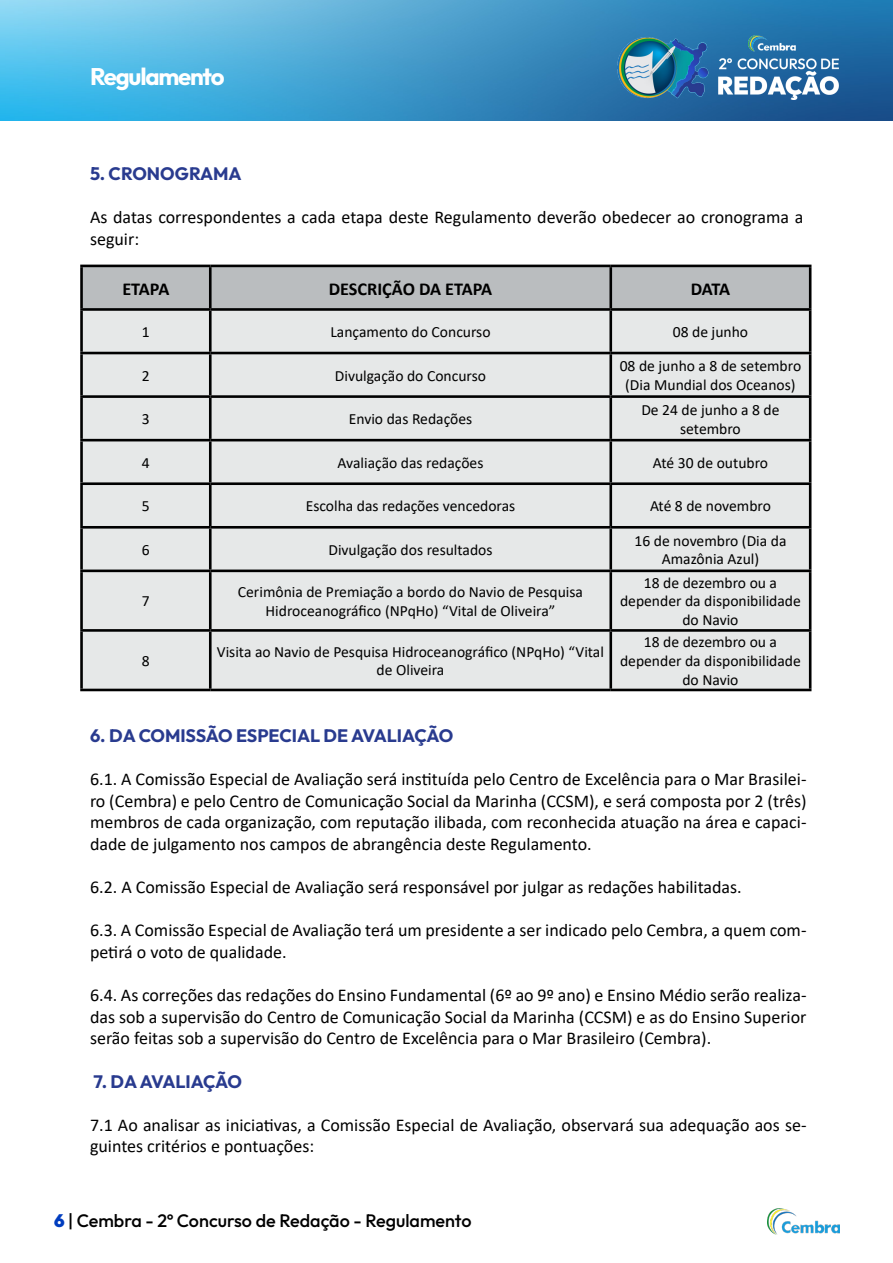
<style>
.page{position:relative;width:893px;height:1263px;background:#fff}
.page>*{position:absolute;margin:0;border:0;box-sizing:border-box;transform-origin:0 0}
.t1{font:700 24px "Outfit";letter-spacing:-.05em;color:#fff}
.t2{font:700 18.15px "Calibri";letter-spacing:-.005em;color:#000}
.t3{font:18px/21.6px "Calibri";color:#000}
.título2{font:700 18px "Outfit";letter-spacing:-.01em;color:#293b8f}
.t4{font:500 18px "Outfit";color:#000}
.t5{font:15.6px/18.8px "Calibri";color:#000;text-align:center}
.s1{font-weight:900;color:#003dbf}
</style>
<div class="page">
<img style="left:0;top:0;width:893px;height:120px">
<img style="left:767px;top:1209px;width:72px;height:26px">
<img style="left:617px;top:36px;width:222px;height:64px">
<div style="left:83px;top:267px;width:726px;height:41px;background:#babdbf"></div>
<div style="left:83px;top:311px;width:726px;height:378px;background:#e6e8e8"></div>
<hr style="left:80px;top:267px;width:3px;height:41px;background:#000">
<hr style="left:209px;top:267px;width:3px;height:41px;background:#000">
<hr style="left:80px;top:265px;width:130px;height:2px;background:#000">
<hr style="left:80px;top:308px;width:130px;height:3px;background:#000">
<hr style="left:609px;top:267px;width:3px;height:41px;background:#000">
<hr style="left:210px;top:265px;width:401px;height:2px;background:#000">
<hr style="left:210px;top:308px;width:401px;height:3px;background:#000">
<hr style="left:809px;top:267px;width:2px;height:41px;background:#000">
<hr style="left:611px;top:265px;width:200px;height:2px;background:#000">
<hr style="left:611px;top:308px;width:200px;height:3px;background:#000">
<hr style="left:80px;top:311px;width:3px;height:41px;background:#000">
<hr style="left:209px;top:311px;width:3px;height:41px;background:#000">
<hr style="left:80px;top:352px;width:130px;height:2px;background:#000">
<hr style="left:609px;top:311px;width:3px;height:41px;background:#000">
<hr style="left:210px;top:352px;width:401px;height:2px;background:#000">
<hr style="left:809px;top:311px;width:2px;height:41px;background:#000">
<hr style="left:611px;top:352px;width:200px;height:2px;background:#000">
<hr style="left:80px;top:354px;width:3px;height:41px;background:#000">
<hr style="left:209px;top:354px;width:3px;height:41px;background:#000">
<hr style="left:80px;top:395px;width:130px;height:3px;background:#000">
<hr style="left:609px;top:354px;width:3px;height:41px;background:#000">
<hr style="left:210px;top:395px;width:401px;height:3px;background:#000">
<hr style="left:809px;top:354px;width:2px;height:41px;background:#000">
<hr style="left:611px;top:395px;width:200px;height:3px;background:#000">
<hr style="left:80px;top:398px;width:3px;height:41px;background:#000">
<hr style="left:209px;top:398px;width:3px;height:41px;background:#000">
<hr style="left:80px;top:439px;width:130px;height:2px;background:#000">
<hr style="left:609px;top:398px;width:3px;height:41px;background:#000">
<hr style="left:210px;top:439px;width:401px;height:2px;background:#000">
<hr style="left:809px;top:398px;width:2px;height:41px;background:#000">
<hr style="left:611px;top:439px;width:200px;height:2px;background:#000">
<hr style="left:80px;top:441px;width:3px;height:41px;background:#000">
<hr style="left:209px;top:441px;width:3px;height:41px;background:#000">
<hr style="left:80px;top:482px;width:130px;height:3px;background:#000">
<hr style="left:609px;top:441px;width:3px;height:41px;background:#000">
<hr style="left:210px;top:482px;width:401px;height:3px;background:#000">
<hr style="left:809px;top:441px;width:2px;height:41px;background:#000">
<hr style="left:611px;top:482px;width:200px;height:3px;background:#000">
<hr style="left:80px;top:485px;width:3px;height:41px;background:#000">
<hr style="left:209px;top:485px;width:3px;height:41px;background:#000">
<hr style="left:80px;top:526px;width:130px;height:3px;background:#000">
<hr style="left:609px;top:485px;width:3px;height:41px;background:#000">
<hr style="left:210px;top:526px;width:401px;height:3px;background:#000">
<hr style="left:809px;top:485px;width:2px;height:41px;background:#000">
<hr style="left:611px;top:526px;width:200px;height:3px;background:#000">
<hr style="left:80px;top:529px;width:3px;height:40px;background:#000">
<hr style="left:209px;top:529px;width:3px;height:40px;background:#000">
<hr style="left:80px;top:569px;width:130px;height:3px;background:#000">
<hr style="left:609px;top:529px;width:3px;height:40px;background:#000">
<hr style="left:210px;top:569px;width:401px;height:3px;background:#000">
<hr style="left:809px;top:529px;width:2px;height:40px;background:#000">
<hr style="left:611px;top:569px;width:200px;height:3px;background:#000">
<hr style="left:80px;top:572px;width:3px;height:57px;background:#000">
<hr style="left:209px;top:572px;width:3px;height:57px;background:#000">
<hr style="left:80px;top:629px;width:130px;height:3px;background:#000">
<hr style="left:609px;top:572px;width:3px;height:57px;background:#000">
<hr style="left:210px;top:629px;width:401px;height:3px;background:#000">
<hr style="left:809px;top:572px;width:2px;height:57px;background:#000">
<hr style="left:611px;top:629px;width:200px;height:3px;background:#000">
<hr style="left:80px;top:632px;width:3px;height:57px;background:#000">
<hr style="left:209px;top:632px;width:3px;height:57px;background:#000">
<hr style="left:80px;top:689px;width:130px;height:2px;background:#000">
<hr style="left:609px;top:632px;width:3px;height:57px;background:#000">
<hr style="left:210px;top:689px;width:401px;height:2px;background:#000">
<hr style="left:809px;top:632px;width:2px;height:57px;background:#000">
<hr style="left:611px;top:689px;width:200px;height:2px;background:#000">
<h1 class="t1" style="left:90px;top:61px;width:136px">Regulamento</h1>
<p class="título2" style="left:90px;top:162px;width:153px">5. CRONOGRAMA</p>
<p class="t3" style="left:90px;top:206px;width:715px">As datas correspondentes a cada etapa deste Regulamento deverão obedecer ao cronograma a seguir:</p>
<p class="t2" style="left:122px;top:276px;width:48px">ETAPA</p>
<p class="t2" style="left:329px;top:276px;width:165px">DESCRIÇÃO DA ETAPA</p>
<p class="t2" style="left:691px;top:276px;width:41px">DATA</p>
<p class="t5" style="left:142px;top:322px;width:9px">1</p>
<p class="t5" style="left:330px;top:322px;width:162px">Lançamento do Concurso</p>
<p class="t5" style="left:673px;top:322px;width:77px">08 de junho</p>
<p class="t5" style="left:142px;top:366px;width:9px">2</p>
<p class="t5" style="left:335px;top:366px;width:153px">Divulgação do Concurso</p>
<p class="t5" style="left:620px;top:356px;width:183px">08 de junho a 8 de setembro (Dia Mundial dos Oceanos)</p>
<p class="t5" style="left:142px;top:409px;width:9px">3</p>
<p class="t5" style="left:349px;top:409px;width:125px">Envio das Redações</p>
<p class="t5" style="left:641px;top:400px;width:140px">De 24 de junho a 8 de setembro</p>
<p class="t5" style="left:142px;top:453px;width:9px">4</p>
<p class="t5" style="left:338px;top:453px;width:147px">Avaliação das redações</p>
<p class="t5" style="left:653px;top:453px;width:117px">Até 30 de outubro</p>
<p class="t5" style="left:142px;top:496px;width:9px">5</p>
<p class="t5" style="left:306px;top:496px;width:211px">Escolha das redações vencedoras</p>
<p class="t5" style="left:650px;top:496px;width:122px">Até 8 de novembro</p>
<p class="t5" style="left:142px;top:540px;width:9px">6</p>
<p class="t5" style="left:328px;top:540px;width:166px">Divulgação dos resultados</p>
<p class="t5" style="left:634px;top:531px;width:154px">16 de novembro (Dia da<br>Amazônia Azul)</p>
<p class="t5" style="left:142px;top:591px;width:9px">7</p>
<p class="t5" style="left:238px;top:582px;width:347px">Cerimônia de Premiação a bordo do Navio de Pesquisa<br>Hidroceanográfico (NPqHo) “Vital de Oliveira”</p>
<p class="t5" style="left:620px;top:573px;width:182px">18 de dezembro ou a depender da disponibilidade do Navio</p>
<p class="t5" style="left:142px;top:651px;width:9px">8</p>
<p class="t5" style="left:217px;top:642px;width:389px">Visita ao Navio de Pesquisa Hidroceanográfico (NPqHo) “Vital de Oliveira</p>
<p class="t5" style="left:620px;top:632px;width:182px">18 de dezembro ou a depender da disponibilidade do Navio</p>
<p class="título2" style="left:90px;top:724px;width:365px">6. DA COMISSÃO ESPECIAL DE AVALIAÇÃO</p>
<p class="t3" style="left:90px;top:768px;width:718px;text-align:justify">6.1. A Comissão Especial de Avaliação será instituída pelo Centro de Excelência para o Mar Brasilei&shy;ro (Cembra) e pelo Centro de Comunicação Social da Marinha (CCSM), e será composta por 2 (três) membros de cada organização, com reputação ilibada, com reconhecida atuação na área e capaci&shy;dade de julgamento nos campos de abrangência deste Regulamento.</p>
<p class="t3" style="left:90px;top:876px;width:653px">6.2. A Comissão Especial de Avaliação será responsável por julgar as redações habilitadas.</p>
<p class="t3" style="left:90px;top:919px;width:718px">6.3. A Comissão Especial de Avaliação terá um presidente a ser indicado pelo Cembra, a quem com&shy;petirá o voto de qualidade.</p>
<p class="t3" style="left:90px;top:984px;width:718px;text-align:justify">6.4. As correções das redações do Ensino Fundamental (6º ao 9º ano) e Ensino Médio serão realiza&shy;das sob a supervisão do Centro de Comunicação Social da Marinha (CCSM) e as do Ensino Superior serão feitas sob a supervisão do Centro de Excelência para o Mar Brasileiro (Cembra).</p>
<p class="título2" style="left:93px;top:1069px;width:150px">7. DA AVALIAÇÃO</p>
<p class="t3" style="left:90px;top:1114px;width:718px">7.1 Ao analisar as iniciativas, a Comissão Especial de Avaliação, observará sua adequação aos se&shy;guintes critérios e pontuações:</p>
<p class="t4" style="left:54px;top:1209px;width:419px"><span class="s1">6</span> | Cembra - 2º Concurso de Redação - Regulamento</p>
</div>
